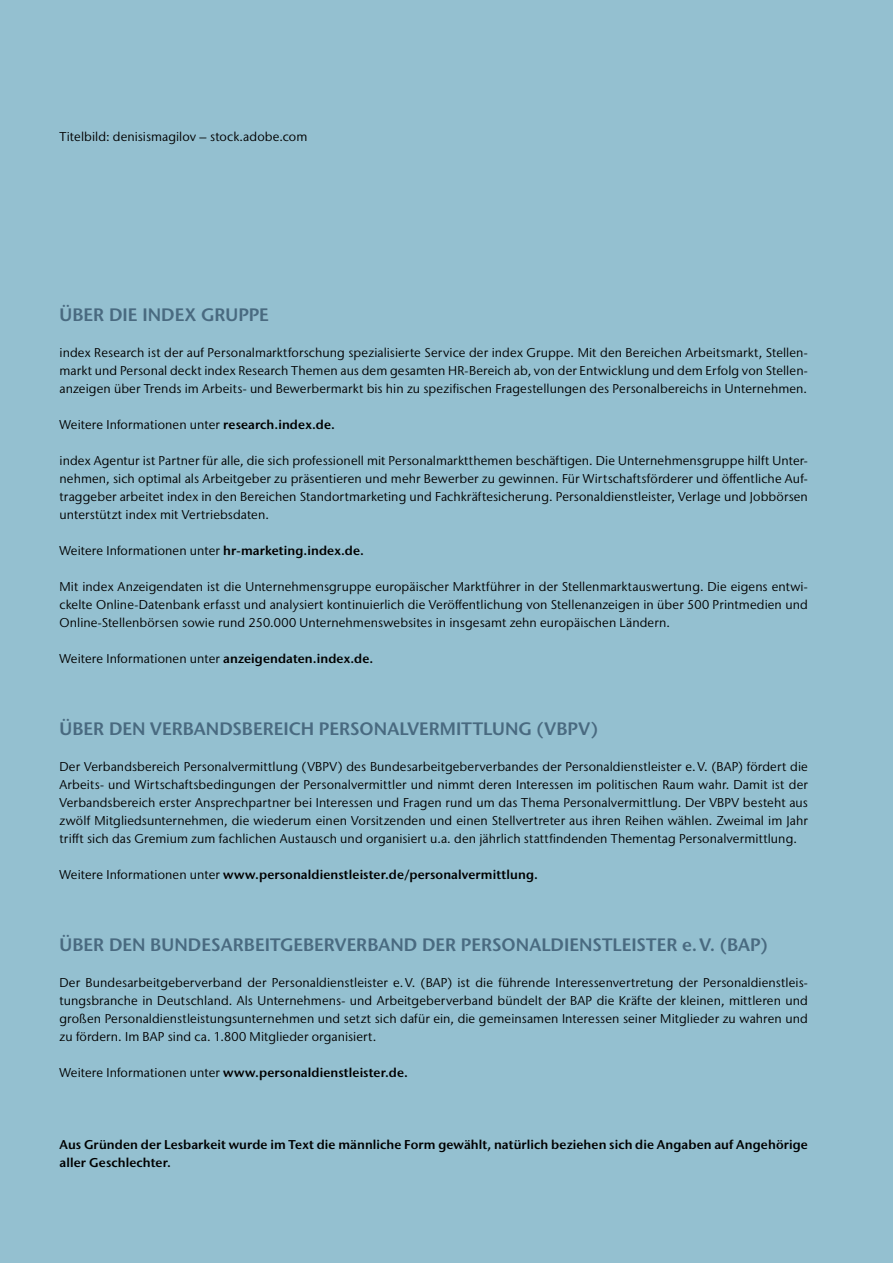
<style>
.page{position:relative;width:893px;height:1263px;background:#94c0d0}
.page>*{position:absolute;margin:0;border:0;box-sizing:border-box;transform-origin:0 0}
.t1{font:600 18px "Stone Sans IIITC Pro";letter-spacing:.005em;color:#496a80}
.t2{font:12.75px/18px "Stone Sans IIITC Std";letter-spacing:.005em;color:#000;text-align:justify}
.t3{font:600 12.75px/18px "Stone Sans IIITC Pro";letter-spacing:.01em;color:#000}
.s1{font-family:"Stone Sans IIITC Pro";font-weight:600}
.s2{font-family:"Stone Sans IIITC Std";font-weight:400}
</style>
<div class="page">
<p class="t2" style="left:60px;top:128px;width:249px">Titelbild: denisismagilov – stock.adobe.com</p>
<h1 class="t1" style="left:60px;top:303px;width:211px">ÜBER DIE INDEX GRUPPE</h1>
<p class="t2" style="left:60px;top:344px;width:750px">index Research ist der auf Personalmarktforschung spezialisierte Service der index Gruppe. Mit den Bereichen Arbeitsmarkt, Stellen&shy;markt und Personal deckt index Research Themen aus dem gesamten HR-Bereich ab, von der Entwicklung und dem Erfolg von Stellen&shy;anzeigen über Trends im Arbeits- und Bewerbermarkt bis hin zu spezifischen Fragestellungen des Personalbereichs in Unternehmen.</p>
<p class="t2" style="left:60px;top:416px;width:277px">Weitere Informationen unter <span class="s1">research.index.de.</span></p>
<p class="t2" style="left:60px;top:452px;width:750px">index Agentur ist Partner für alle, die sich professionell mit Personalmarktthemen beschäftigen. Die Unternehmensgruppe hilft Unter&shy;nehmen, sich optimal als Arbeitgeber zu präsentieren und mehr Bewerber zu gewinnen. Für Wirtschaftsförderer und öffentliche Auf&shy;traggeber arbeitet index in den Bereichen Standortmarketing und Fachkräftesicherung. Personaldienstleister, Verlage und Jobbörsen unterstützt index mit Vertriebsdaten.</p>
<p class="t2" style="left:60px;top:542px;width:306px">Weitere Informationen unter <span class="s1">hr-marketing.index.de.</span></p>
<p class="t2" style="left:60px;top:578px;width:750px">Mit index Anzeigendaten ist die Unternehmensgruppe europäischer Marktführer in der Stellenmarktauswertung. Die eigens entwi&shy;ckelte Online-Datenbank erfasst und analysiert kontinuierlich die Veröffentlichung von Stellenanzeigen in über 500 Printmedien und Online-Stellenbörsen sowie rund 250.000 Unternehmenswebsites in insgesamt zehn europäischen Ländern.</p>
<p class="t2" style="left:60px;top:650px;width:315px">Weitere Informationen unter <span class="s1">anzeigendaten.index.de.</span></p>
<h1 class="t1" style="left:60px;top:717px;width:540px">ÜBER DEN VERBANDSBEREICH PERSONALVERMITTLUNG (VBPV)</h1>
<p class="t2" style="left:60px;top:758px;width:750px">Der Verbandsbereich Personalvermittlung (VBPV) des Bundesarbeitgeberverbandes der Personaldienstleister e.V. (BAP) fördert die Arbeits- und Wirtschaftsbedingungen der Personalvermittler und nimmt deren Interessen im politischen Raum wahr. Damit ist der Verbandsbereich erster Ansprechpartner bei Interessen und Fragen rund um das Thema Personalvermittlung. Der VBPV besteht aus zwölf Mitgliedsunternehmen, die wiederum einen Vorsitzenden und einen Stellvertreter aus ihren Reihen wählen. Zweimal im Jahr trifft sich das Gremium zum fachlichen Austausch und organisiert u.a. den jährlich stattfindenden Thementag Personalvermittlung.</p>
<p class="t3" style="left:60px;top:865px;width:480px"><span class="s2">Weitere Informationen unter</span> www.personaldienstleister.de/personalvermittlung.</p>
<h1 class="t1" style="left:60px;top:933px;width:710px">ÜBER DEN BUNDESARBEITGEBERVERBAND DER PERSONALDIENSTLEISTER e.V. (BAP)</h1>
<p class="t2" style="left:60px;top:974px;width:750px">Der Bundesarbeitgeberverband der Personaldienstleister e.V. (BAP) ist die führende Interessenvertretung der Personaldienstleis&shy;tungsbranche in Deutschland. Als Unternehmens- und Arbeitgeberverband bündelt der BAP die Kräfte der kleinen, mittleren und großen Personaldienstleistungsunternehmen und setzt sich dafür ein, die gemeinsamen Interessen seiner Mitglieder zu wahren und zu fördern. Im BAP sind ca. 1.800 Mitglieder organisiert.</p>
<p class="t3" style="left:60px;top:1063px;width:350px"><span class="s2">Weitere Informationen unter</span> www.personaldienstleister.de.</p>
<p class="t3" style="left:60px;top:1135px;width:750px">Aus Gründen der Lesbarkeit wurde im Text die männliche Form gewählt, natürlich beziehen sich die Angaben auf Angehörige aller Geschlechter.</p>
</div>
